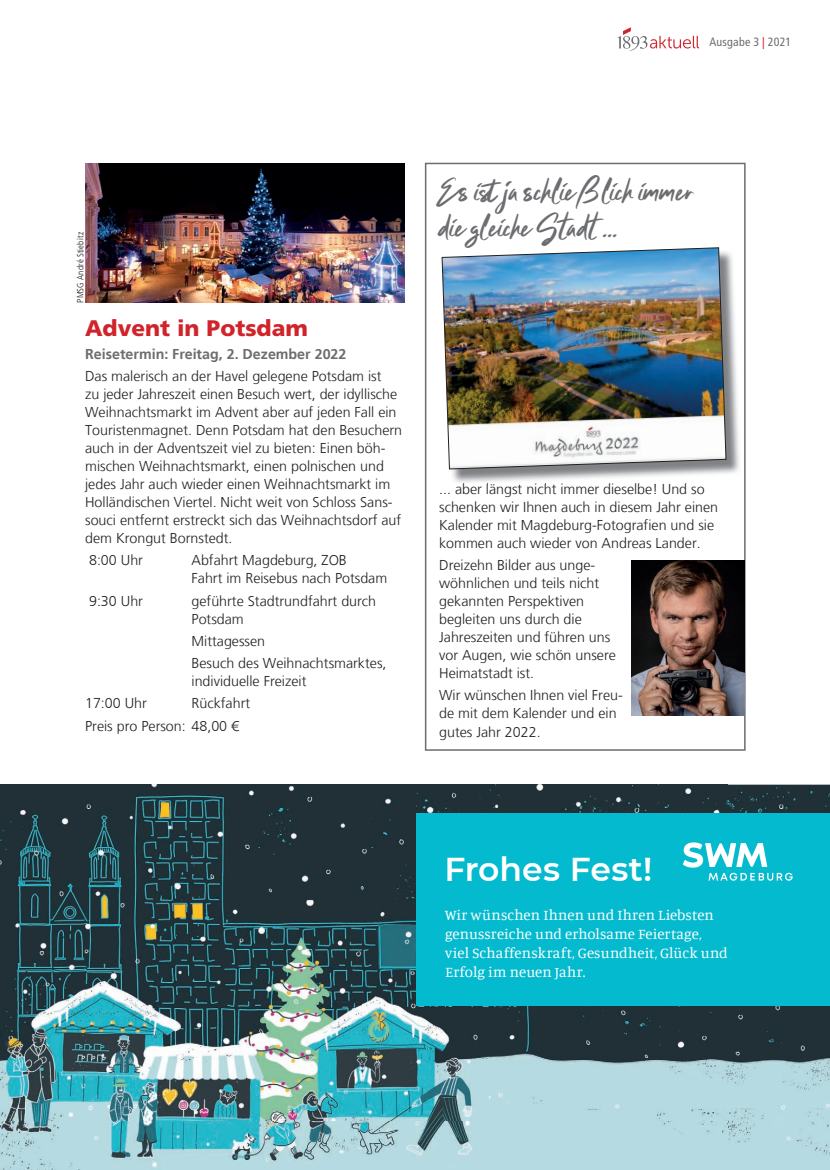
<style>
.page{position:relative;width:830px;height:1170px;background:#fff}
.page>*{position:absolute;margin:0;border:0;box-sizing:border-box;transform-origin:0 0}
.t1{font:600 33px "Montserrat";color:#fff}
.t2{font:30px/36px "Clattering";color:#6c6d70}
.t3{font:900 22.5px "Frutiger LT Std";color:#d1232a}
.t4{font:15px/18.8px "Manuale";letter-spacing:.01em;color:#fff}
.t5{font:300 14.25px/18px "Frutiger LT";color:#231f20}
.t6{font:700 14.25px "Frutiger LT";color:#6c6d70}
.t7{font:condensed 12px "Frutiger LT";letter-spacing:.015em;color:#6c6d70}
.t8{font:300 condensed 9px "Frutiger LT";letter-spacing:.02em;color:#231f20}
.s1{color:#d1232a}
</style>
<div class="page">
<img style="left:85px;top:163px;width:319px;height:139px">
<svg style="left:424px;top:163px;width:321px;height:587px"></svg>
<img style="left:444px;top:250px;width:296px;height:233px">
<img style="left:444px;top:483px;width:260px;height:1px">
<img style="left:441px;top:247px;width:284px;height:222px">
<img style="left:631px;top:560px;width:113px;height:155px">
<svg style="left:617px;top:27px;width:81px;height:24px"></svg>
<img style="left:0;top:784px;width:829px;height:385px">
<svg style="left:771px;top:1115px;width:13px;height:10px"></svg>
<div style="left:416px;top:813px;width:413px;height:193px;background:#03bace"></div>
<svg style="left:683px;top:842px;width:109px;height:38px"></svg>
<p class="t7" style="left:709px;top:35px;width:83px">Ausgabe 3 <span class="s1">|</span> 2021</p>
<p class="t8" style="left:75px;top:303px;width:72px;rotate:-90deg">PMSG André Stiebitz</p>
<h3 class="t3" style="left:85px;top:315px;width:224px">Advent in Potsdam</h3>
<p class="t6" style="left:85px;top:345px;width:263px">Reisetermin: Freitag, 2. Dezember 2022</p>
<p class="t5" style="left:85px;top:367px;width:318px">Das malerisch an der Havel gelegene Potsdam ist<br>zu jeder Jahreszeit einen Besuch wert, der idyllische Weihnachtsmarkt im Advent aber auf jeden Fall ein Touristenmagnet. Denn Potsdam hat den Besuchern auch in der Adventszeit viel zu bieten: Einen böh&shy;mischen Weihnachtsmarkt, einen polnischen und jedes Jahr auch wieder einen Weihnachtsmarkt im Holländischen Viertel. Nicht weit von Schloss Sans&shy;souci entfernt erstreckt sich das Weihnachtsdorf auf dem Krongut Bornstedt.</p>
<p class="t5" style="left:89px;top:551px;width:55px">8:00 Uhr</p>
<p class="t5" style="left:191px;top:551px;width:197px">Abfahrt Magdeburg, ZOB<br>Fahrt im Reisebus nach Potsdam</p>
<p class="t5" style="left:89px;top:592px;width:55px">9:30 Uhr</p>
<p class="t5" style="left:191px;top:592px;width:186px">geführte Stadtrundfahrt durch<br>Potsdam</p>
<p class="t5" style="left:191px;top:630px;width:196px;line-height:22.2px">Mittagessen<br>Besuch des Weihnachtsmarktes,</p>
<p class="t5" style="left:191px;top:672px;width:116px">individuelle Freizeit</p>
<p class="t5" style="left:85px;top:694px;width:63px">17:00 Uhr</p>
<p class="t5" style="left:85px;top:692px;width:166px;line-height:22.2px;text-indent:106px">Rückfahrt<br>Preis pro Person: 48,00 €</p>
<h2 class="t2" style="left:437px;top:172px;width:258px">Es istja schließlich immer die gleiche Stadt ...</h2>
<p class="t5" style="left:439px;top:480px;width:280px">... aber längst nicht immer dieselbe! Und so schenken wir Ihnen auch in diesem Jahr einen Kalender mit Magdeburg-Fotografien und sie kommen auch wieder von Andreas Lander.</p>
<p class="t5" style="left:439px;top:556px;width:178px">Dreizehn Bilder aus unge&shy;wöhnlichen und teils nicht gekannten Perspektiven begleiten uns durch die<br>Jahreszeiten und führen uns vor Augen, wie schön unsere<br>Heimatstadt ist.</p>
<p class="t5" style="left:439px;top:686px;width:185px">Wir wünschen Ihnen viel Freu&shy;de mit dem Kalender und ein gutes Jahr 2022.</p>
<h1 class="t1" style="left:444px;top:845px;width:209px">Frohes Fest!</h1>
<p class="t4" style="left:445px;top:905px;width:284px">Wir wünschen Ihnen und Ihren Liebsten genussreiche und erholsame Feiertage, viel Schaffenskraft, Gesundheit, Glück und Erfolg im neuen Jahr.</p>
</div>
